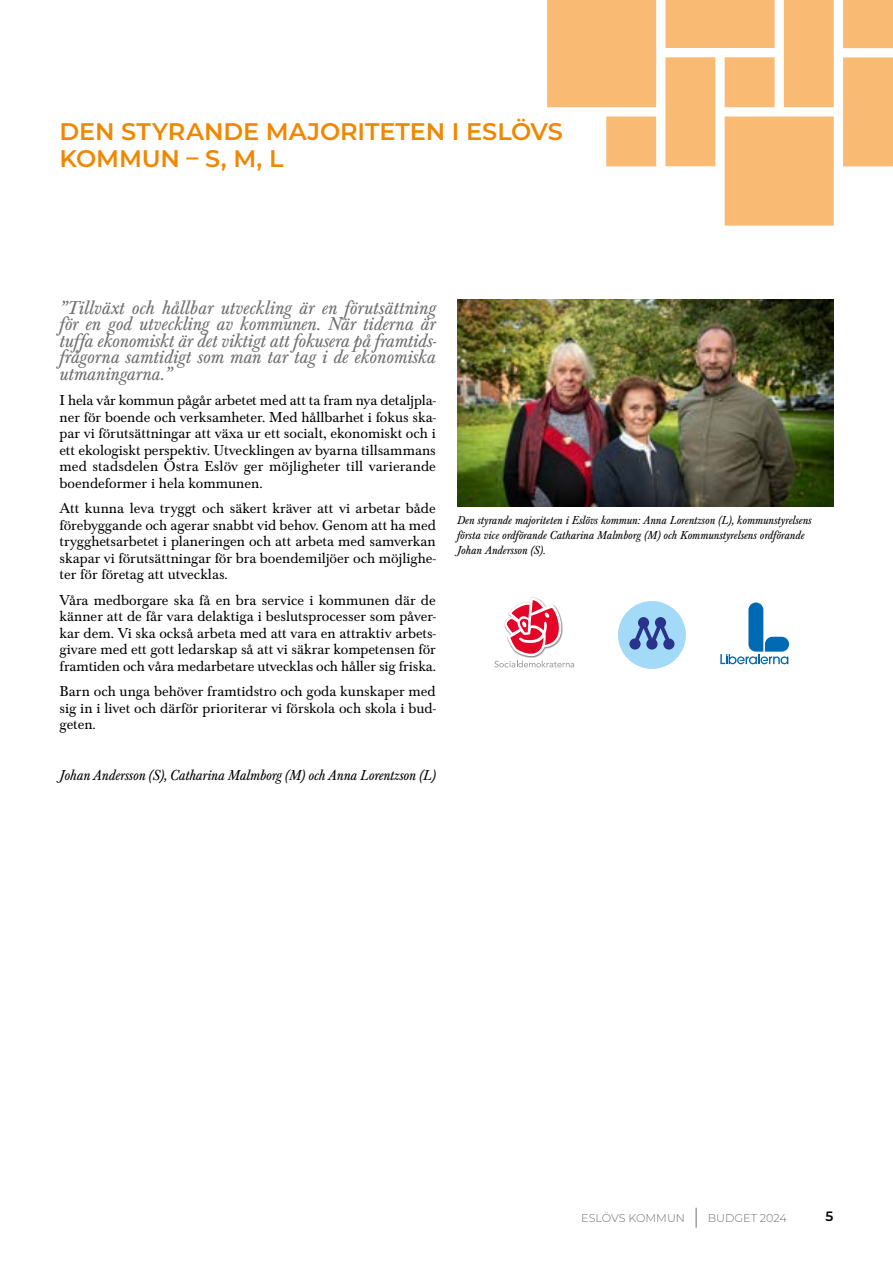
<style>
.page{position:relative;width:893px;height:1263px;background:#fff}
.page>*{position:absolute;margin:0;border:0;box-sizing:border-box;transform-origin:0 0}
.t1{font:600 24px/27px "Montserrat";letter-spacing:-.005em;color:#f18700}
.Normal_Eslöv{font:italic 19.5px/16.5px "Baskerville Std";color:#706f6f;text-align:justify}
.Normal_Eslöv-2{font:15px/16.5px "Baskerville Std";color:#000;text-align:justify}
.Normal_Eslöv-3{font:italic 15px "Baskerville Std";letter-spacing:-.005em;color:#000}
.t2{font:600 13.5px "Montserrat";color:#000}
.t3{font:italic 12px/15px "Baskerville Std";color:#000}
.t4{font:300 11.25px "Montserrat";color:#706f6f}
</style>
<div class="page">
<img style="left:457px;top:300px;width:376px;height:206px">
<svg style="left:547px;top:0;width:346px;height:226px;fill:#f9ba73"></svg>
<svg style="left:494px;top:597px;width:80px;height:70px"></svg>
<svg style="left:720px;top:602px;width:69px;height:62px"></svg>
<div style="left:618px;top:601px;width:68px;height:68px;background:#a3daf8;border-radius:50%"></div>
<svg style="left:629px;top:617px;width:45px;height:33px"></svg>
<svg style="left:696px;top:1208px;width:1px;height:20px"></svg>
<h1 class="t1" style="left:60px;top:117px;width:505px">DEN STYRANDE MAJORITETEN I ESLÖVS<br>KOMMUN – S, M, L</h1>
<p class="Normal_Eslöv" style="left:60px;top:299px;width:378px">”Tillväxt och hållbar utveckling är en förutsättning för en god utveckling av kommunen. När tiderna är tuffa ekonomiskt är det viktigt att fokusera på framtids&shy;frågorna samtidigt som man tar tag i de ekonomiska utmaningarna.”</p>
<p class="Normal_Eslöv-2" style="left:60px;top:392px;width:378px">I hela vår kommun pågår arbetet med att ta fram nya detaljpla&shy;ner för boende och verksamheter. Med hållbarhet i fokus ska&shy;par vi förutsättningar att växa ur ett socialt, ekonomiskt och i ett ekologiskt perspektiv. Utvecklingen av byarna tillsammans med stadsdelen Östra Eslöv ger möjligheter till varierande boendeformer i hela kommunen.</p>
<p class="Normal_Eslöv-2" style="left:60px;top:500px;width:378px">Att kunna leva tryggt och säkert kräver att vi arbetar både förebyggande och agerar snabbt vid behov. Genom att ha med trygghetsarbetet i planeringen och att arbeta med samverkan skapar vi förutsättningar för bra boendemiljöer och möjlighe&shy;ter för företag att utvecklas.</p>
<p class="Normal_Eslöv-2" style="left:60px;top:592px;width:378px">Våra medborgare ska få en bra service i kommunen där de känner att de får vara delaktiga i beslutsprocesser som påver&shy;kar dem. Vi ska också arbeta med att vara en attraktiv arbets&shy;givare med ett gott ledarskap så att vi säkrar kompetensen för framtiden och våra medarbetare utvecklas och håller sig friska.</p>
<p class="Normal_Eslöv-2" style="left:60px;top:683px;width:378px">Barn och unga behöver framtidstro och goda kunskaper med sig in i livet och därför prioriterar vi förskola och skola i bud&shy;geten.</p>
<p class="Normal_Eslöv-3" style="left:60px;top:767px;width:378px">Johan Andersson (S), Catharina Malmborg (M) och Anna Lorentzson (L)</p>
<p class="t3" style="left:457px;top:513px;width:356px">Den styrande majoriteten i Eslövs kommun: Anna Lorentzson (L), kommunstyrelsens första vice ordförande Catharina Malmborg (M) och Kommunstyrelsens ordförande<br>Johan Andersson (S).</p>
<p class="t4" style="left:581px;top:1210px;width:105px">ESLÖVS KOMMUN</p>
<p class="t4" style="left:708px;top:1210px;width:81px">BUDGET 2024</p>
<p class="t2" style="left:826px;top:1206px;width:9px">5</p>
</div>
